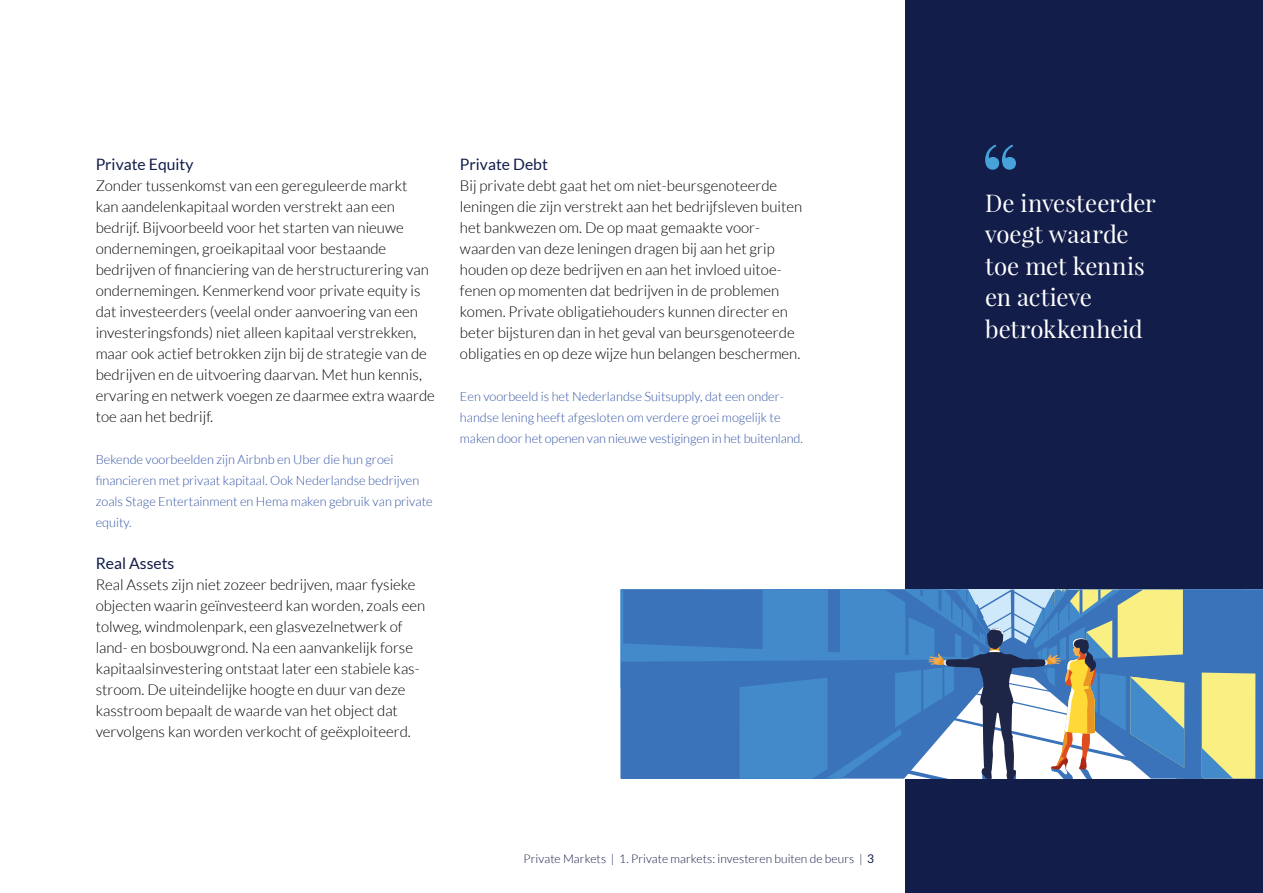
<style>
.page{position:relative;width:1263px;height:893px;background:#fff}
.page>*{position:absolute;margin:0;border:0;box-sizing:border-box;transform-origin:0 0}
.Quote_klein{font:24px/31.5px "Playfair Display";letter-spacing:-.005em;color:#fff}
.Kop_2_Lato{font:15.75px "Lato";color:#131d49}
.Sub-sub-subkop{font:300 15px/21px "Lato";color:#010203}
.Subkop{font:300 15px/21px "Lato";color:#010203}
.Kop_2_Lato-2{font:300 15px/21px "Lato";color:#010203}
.Voorbeeld_tekst{font:300 12.75px/21px "Lato";color:#3454a4}
.Paginering_naam{font:300 12px "Lato";letter-spacing:.005em;color:#131d48}
.s1{font-weight:400}
</style>
<div class="page">
<div style="left:905px;top:0;width:358px;height:893px;background:#131d49"></div>
<svg style="left:621px;top:590px;width:642px;height:189px;background:#6592b9"></svg>
<svg style="left:985px;top:145px;width:31px;height:25px"></svg>
<p class="Kop_2_Lato" style="left:96px;top:155px;width:99px">Private Equity</p>
<p class="Sub-sub-subkop" style="left:96px;top:175px;width:341px">Zonder tussenkomst van een gereguleerde markt<br>kan aandelenkapitaal worden verstrekt aan een bedrijf. Bijvoorbeeld voor het starten van nieuwe ondernemingen, groeikapitaal voor bestaande bedrijven of financiering van de herstructurering van ondernemingen. Kenmerkend voor private equity is dat investeerders (veelal onder aanvoering van een investeringsfonds) niet alleen kapitaal verstrekken, maar ook actief betrokken zijn bij de strategie van de bedrijven en de uitvoering daarvan. Met hun kennis, ervaring en netwerk voegen ze daarmee extra waarde toe aan het bedrijf.</p>
<p class="Voorbeeld_tekst" style="left:96px;top:449px;width:339px">Bekende voorbeelden zijn Airbnb en Uber die hun groei financieren met privaat kapitaal. Ook Nederlandse bedrijven zoals Stage Entertainment en Hema maken gebruik van private equity.</p>
<p class="Kop_2_Lato" style="left:96px;top:554px;width:80px">Real Assets</p>
<p class="Kop_2_Lato-2" style="left:96px;top:574px;width:331px">Real Assets zijn niet zozeer bedrijven, maar fysieke objecten waarin geïnvesteerd kan worden, zoals een tolweg, windmolenpark, een glasvezelnetwerk of land- en bosbouwgrond. Na een aanvankelijk forse kapitaalsinvestering ontstaat later een stabiele kas&shy;stroom. De uiteindelijke hoogte en duur van deze kasstroom bepaalt de waarde van het object dat vervolgens kan worden verkocht of geëxploiteerd.</p>
<p class="Kop_2_Lato" style="left:460px;top:155px;width:90px">Private Debt</p>
<p class="Subkop" style="left:460px;top:175px;width:344px">Bij private debt gaat het om niet-beursgenoteerde leningen die zijn verstrekt aan het bedrijfsleven buiten het bankwezen om. De op maat gemaakte voor&shy;waarden van deze leningen dragen bij aan het grip houden op deze bedrijven en aan het invloed uitoe&shy;fenen op momenten dat bedrijven in de problemen komen. Private obligatiehouders kunnen directer en beter bijsturen dan in het geval van beursgenoteerde obligaties en op deze wijze hun belangen beschermen.</p>
<p class="Voorbeeld_tekst" style="left:460px;top:386px;width:344px">Een voorbeeld is het Nederlandse Suitsupply, dat een onder&shy;handse lening heeft afgesloten om verdere groei mogelijk te maken door het openen van nieuwe vestigingen in het buitenland.</p>
<p class="Paginering_naam" style="left:524px;top:852px;width:352px">Private Markets | 1. Private markets: investeren buiten de beurs | <span class="s1">3</span></p>
<p class="Quote_klein" style="left:985px;top:187px;width:172px">De investeerder voegt waarde toe met kennis en actieve betrokkenheid</p>
</div>
